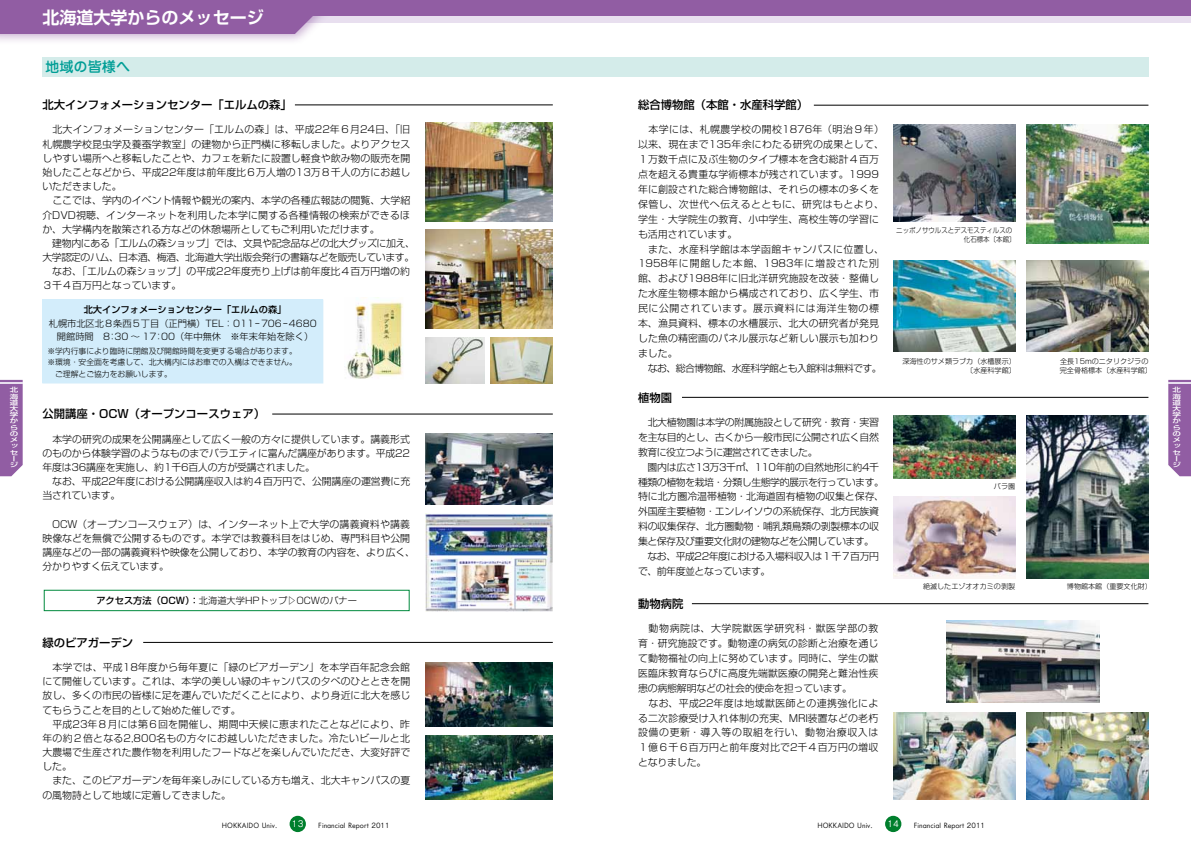
<style>
.page{position:relative;width:1191px;height:842px;background:#fff}
.page>*{position:absolute;margin:0;border:0;box-sizing:border-box;transform-origin:0 0}
.t1{font:700 17px "Shin Go Pro De";color:#fff}
.t2{font:500 14.2px "Jun 34 Pro";color:#009e96}
.t3{font:500 11.3px "Shin Go Pro";color:#000}
.t4{font:300 9.9px/14.2px "Shin Go Pro";color:#000}
.t5{font:300 9.9px/14.9px "Shin Go Pro";letter-spacing:-.03em;color:#000}
.t6{font:9.9px "MOG Romaji A";color:#fff}
.t7{font:300 9.2px/14.9px "Shin Go Pro";color:#000;text-align:center}
.t8{font:300 7.8px/10.6px "Shin Go Pro";color:#000}
.t9{font:7.8px "MOG Romaji A";color:#000}
.t10{font:300 7.1px/9.2px "Shin Go Pro";color:#000;text-align:right}
.t11{font:300 7.1px/9.2px "Shin Go Pro";color:#000;scale:.91 1}
.t12{font:500 6.2px/6.2px "Shin Go Pro";color:#fff;scale:1.37 1}
.s1{font-weight:500}
</style>
<div class="page">
<svg style="left:1168px;top:380px;width:23px;height:96px;background:#9766a8"></svg>
<svg style="left:0;top:380px;width:23px;height:96px;background:#9766a8"></svg>
<img style="left:347px;top:301px;width:56px;height:78px">
<div style="left:42px;top:57px;width:681px;height:20px;background:#d4ecea"></div>
<div style="left:638px;top:57px;width:510px;height:20px;background:#d4ecea"></div>
<hr style="left:295px;top:105px;width:258px;height:1px;background:#000">
<img style="left:425px;top:122px;width:128px;height:100px">
<img style="left:425px;top:230px;width:128px;height:99px">
<hr style="left:682px;top:397px;width:466px;height:1px;background:#000">
<hr style="left:692px;top:603px;width:456px;height:1px;background:#000">
<hr style="left:814px;top:105px;width:334px;height:1px;background:#000">
<hr style="left:143px;top:642px;width:410px;height:1px;background:#000">
<img style="left:425px;top:662px;width:128px;height:64px">
<img style="left:425px;top:735px;width:128px;height:64px">
<div style="left:147px;top:0;width:1044px;height:23px;background:#e8dfef"></div>
<div style="left:0;top:0;width:346px;height:46px;background:#915da3;opacity:.5"></div>
<div style="left:0;top:0;width:329px;height:34px;background:#915da3"></div>
<div style="left:147px;top:0;width:1044px;height:16px;background:#915da3"></div>
<div style="left:43px;top:300px;width:280px;height:83px;background:#d3edfb"></div>
<hr style="left:272px;top:414px;width:281px;height:1px;background:#000">
<img style="left:425px;top:513px;width:128px;height:98px">
<img style="left:425px;top:434px;width:128px;height:71px">
<div style="left:44px;top:590px;width:365px;height:21px;border:1px solid #00893d"></div>
<img style="left:893px;top:124px;width:122px;height:98px">
<img style="left:893px;top:261px;width:122px;height:91px">
<img style="left:1026px;top:261px;width:122px;height:91px">
<img style="left:1026px;top:124px;width:122px;height:119px">
<img style="left:893px;top:416px;width:122px;height:62px">
<img style="left:893px;top:497px;width:122px;height:81px">
<img style="left:1026px;top:416px;width:122px;height:162px">
<img style="left:946px;top:621px;width:153px;height:81px">
<img style="left:893px;top:713px;width:122px;height:86px">
<img style="left:1026px;top:713px;width:122px;height:86px">
<img style="left:425px;top:337px;width:60px;height:46px">
<img style="left:490px;top:337px;width:63px;height:46px">
<div style="left:885px;top:816px;width:16px;height:16px;background:#007f2d;border-radius:50%"></div>
<div style="left:289px;top:816px;width:17px;height:16px;background:#007f2d;border-radius:50%"></div>
<p class="t1" style="left:43px;top:4px;width:223px">北海道大学からのメッセージ</p>
<p class="t2" style="left:45px;top:55px;width:87px">地域の皆様へ</p>
<p class="t3" style="left:42px;top:96px;width:251px">北大インフォメーションセンター「エルムの森」</p>
<p class="t4" style="left:42px;top:121px;width:374px">　北大インフォメーションセンター「エルムの森」は、平成22年６月24日、「旧札幌農学校昆虫学及養蚕学教室」の建物から正門横に移転しました。よりアクセスしやすい場所へと移転したことや、カフェを新たに設置し軽食や飲み物の販売を開始したことなどから、平成22年度は前年度比６万人増の13万８千人の方にお越しいただきました。<br>　ここでは、学内のイベント情報や観光の案内、本学の各種広報誌の閲覧、大学紹介DVD視聴、インターネットを利用した本学に関する各種情報の検索ができるほか、大学構内を散策される方などの休憩場所としてもご利用いただけます。<br>　建物内にある「エルムの森ショップ」では、文具や記念品などの北大グッズに加え、大学認定のハム、日本酒、梅酒、北海道大学出版会発行の書籍などを販売しています。　なお、「エルムの森ショップ」の平成22年度売り上げは前年度比４百万円増の約３千４百万円となっています。</p>
<p class="t3" style="left:638px;top:96px;width:172px">総合博物館（本館・水産科学館）</p>
<p class="t4" style="left:638px;top:121px;width:247px;line-height:14.9px">　本学には、札幌農学校の開校1876年（明治９年）以来、現在まで135年余にわたる研究の成果として、<br>１万数千点に及ぶ生物のタイプ標本を含む総計４百万点を超える貴重な学術標本が残されています。1999年に創設された総合博物館は、それらの標本の多くを保管し、次世代へ伝えるとともに、研究はもとより、学生・大学院生の教育、小中学生、高校生等の学習にも活用されています。<br>　また、水産科学館は本学函館キャンパスに位置し、<br>1958年に開館した本館、1983年に増設された別館、および1988年に旧北洋研究施設を改装・整備した水産生物標本館から構成されており、広く学生、市民に公開されています。展示資料には海洋生物の標本、漁具資料、標本の水槽展示、北大の研究者が発見した魚の精密画のパネル展示など新しい展示も加わりました。<br>　なお、総合博物館、水産科学館とも入館料は無料です。</p>
<p class="t11" style="left:964px;top:225px;width:58px;text-indent:-68px">ニッポノサウルスとデスモスティルスの化石標本〔本館〕</p>
<p class="t7" style="left:49px;top:300px;width:269px"><span class="s1">北大インフォメーションセンター「エルムの森」<br></span>札幌市北区北８条西５丁目（正門横）TEL：011ー 706ー 4680</p>
<p class="t7" style="left:57px;top:328px;width:258px">開館時間　8：30 ～ 17：00（年中無休　※年末年始を除く）</p>
<p class="t8" style="left:47px;top:345px;width:251px">※学内行事により臨時に閉館及び開館時間を変更する場合があります。※環境・安全面を考慮して、北大構内にはお車での入構はできません。</p>
<p class="t8" style="left:47px;top:367px;width:126px">　ご理解とご協力をお願いします。</p>
<p class="t3" style="left:42px;top:405px;width:224px">公開講座・OCW（オープンコースウェア）</p>
<p class="t4" style="left:42px;top:431px;width:369px">　本学の研究の成果を公開講座として広く一般の方々に提供しています。講義形式のものから体験学習のようなものまでバラエティに富んだ講座があります。平成22年度は36講座を実施し、約1千6百人の方が受講されました。<br>　なお、平成22年度における公開講座収入は約４百万円で、公開講座の運営費に充当されています。</p>
<p class="t4" style="left:42px;top:516px;width:374px">　OCW（オープンコースウェア）は、インターネット上で大学の講義資料や講義映像などを無償で公開するものです。本学では教養科目をはじめ、専門科目や公開講座などの一部の講義資料や映像を公開しており、本学の教育の内容を、より広く、分かりやすく伝えています。</p>
<p class="t7" style="left:96px;top:592px;width:262px"><span class="s1">アクセス方法（OCW）：</span>北海道大学HPトップ▷OCWのバナー</p>
<p class="t10" style="left:902px;top:356px;width:115px">深海性のサメ類ラブカ（水槽展示）〔水産科学館〕</p>
<p class="t10" style="left:1059px;top:356px;width:94px;text-align:left">全長15mのニタリクジラの完全骨格標本〔水産科学館〕</p>
<p class="t12" style="left:10px;top:386px;width:8px">北海道大学からのメッセージ</p>
<p class="t12" style="left:1172px;top:386px;width:8px">北海道大学からのメッセージ</p>
<p class="t3" style="left:638px;top:388px;width:36px">植物園</p>
<p class="t5" style="left:638px;top:414px;width:247px">　北大植物園は本学の附属施設として研究・教育・実習を主な目的とし、古くから一般市民に公開され広く自然教育に役立つように運営されてきました。<br>　園内は広さ13万3千㎡、110年前の自然地形に約4千種類の植物を栽培・分類し生態学的展示を行っています。特に北方圏冷温帯植物・北海道固有植物の収集と保存、外国産主要植物・エンレイソウの系統保存、北方民族資料の収集保存、北方圏動物・哺乳類鳥類の剥製標本の収集と保存及び重要文化財の建物などを公開しています。　なお、平成22年度における入場料収入は１千７百万円で、前年度並となっています。</p>
<p class="t3" style="left:638px;top:594px;width:47px">動物病院</p>
<p class="t4" style="left:638px;top:620px;width:242px;line-height:14.9px">　動物病院は、大学院獣医学研究科・獣医学部の教育・研究施設です。動物達の病気の診断と治療を通じて動物福祉の向上に努めています。同時に、学生の獣医臨床教育ならびに高度先端獣医療の開発と難治性疾患の病態解明などの社会的使命を担っています。<br>　なお、平成22年度は地域獣医師との連携強化による二次診療受け入れ体制の充実、MRI装置などの老朽設備の更新・導入等の取組を行い、動物治療収入は<br>１億６千６百万円と前年度対比で2千４百万円の増収となりました。</p>
<p class="t10" style="left:994px;top:481px;width:23px">バラ園</p>
<p class="t10" style="left:923px;top:581px;width:94px">絶滅したエゾオオカミの剥製</p>
<p class="t10" style="left:1067px;top:581px;width:87px">博物館本館（重要文化財）</p>
<p class="t3" style="left:42px;top:633px;width:92px">緑のビアガーデン</p>
<p class="t4" style="left:42px;top:659px;width:369px">　本学では、平成18年度から毎年夏に「緑のビアガーデン」を本学百年記念会館にて開催しています。これは、本学の美しい緑のキャンパスの夕べのひとときを開放し、多くの市民の皆様に足を運んでいただくことにより、より身近に北大を感じてもらうことを目的として始めた催しです。<br>　平成23年８月には第６回を開催し、期間中天候に恵まれたことなどにより、昨年の約２倍となる2,800名もの方々にお越しいただきました。冷たいビールと北大農場で生産された農作物を利用したフードなどを楽しんでいただき、大変好評でした。<br>　また、このビアガーデンを毎年楽しみにしている方も増え、北大キャンパスの夏の風物詩として地域に定着してきました。</p>
<p class="t9" style="left:222px;top:821px;width:57px">HOKKAIDO Univ.</p>
<p class="t6" style="left:292px;top:818px;width:13px">13</p>
<p class="t9" style="left:318px;top:821px;width:73px">Financial Report 2011</p>
<p class="t9" style="left:817px;top:821px;width:57px">HOKKAIDO Univ.</p>
<p class="t6" style="left:887px;top:818px;width:13px">14</p>
<p class="t9" style="left:913px;top:821px;width:73px">Financial Report 2011</p>
</div>
